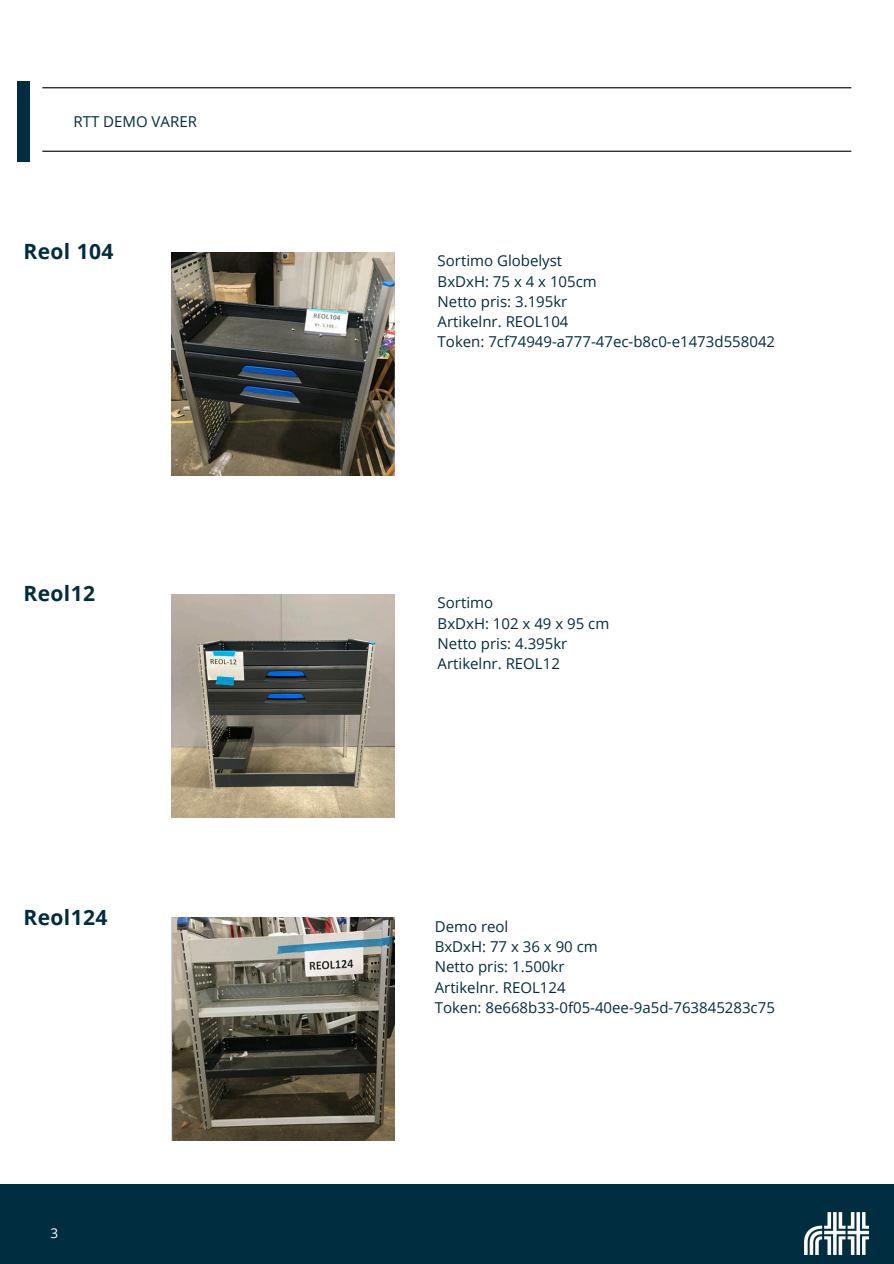
<style>
.page{position:relative;width:894px;height:1264px;background:#fff}
.page>*{position:absolute;margin:0;border:0;box-sizing:border-box;transform-origin:0 0}
.t1{font:700 21px "Open Sans";letter-spacing:.02em;color:#002d3f}
.t2{font:15px "Open Sans";color:#002d3f}
.t3{font:13.5px "Open Sans";color:#fefefe}
</style>
<div class="page">
<div style="left:0;top:1183px;width:893px;height:80px;background:#002d3f"></div>
<img style="left:804px;top:1212px;width:64px;height:42px">
<hr style="left:42px;top:151px;width:809px;height:1px;background:#000">
<hr style="left:42px;top:87px;width:809px;height:1px;background:#000">
<div style="left:17px;top:81px;width:13px;height:80px;background:#002d3f"></div>
<img style="left:171px;top:594px;width:224px;height:223px">
<img style="left:171px;top:252px;width:224px;height:223px">
<img style="left:171px;top:917px;width:224px;height:223px">
<h1 class="t2" style="left:73px;top:111px;width:125px">RTT DEMO VARER</h1>
<p class="t1" style="left:23px;top:237px;width:91px">Reol 104</p>
<p class="t1" style="left:23px;top:579px;width:73px">Reol12</p>
<p class="t1" style="left:23px;top:902px;width:86px">Reol124</p>
<h1 class="t3" style="left:51px;top:1223px;width:9px">3</h1>
<p class="t2" style="left:437px;top:250px;width:126px">Sortimo Globelyst</p>
<p class="t2" style="left:437px;top:270px;width:161px">BxDxH: 75 x 4 x 105cm</p>
<p class="t2" style="left:437px;top:291px;width:131px">Netto pris: 3.195kr</p>
<p class="t2" style="left:437px;top:311px;width:132px">Artikelnr. REOL104</p>
<p class="t2" style="left:437px;top:331px;width:339px">Token: 7cf74949-a777-47ec-b8c0-e1473d558042</p>
<p class="t2" style="left:437px;top:592px;width:57px">Sortimo</p>
<p class="t2" style="left:437px;top:612px;width:173px">BxDxH: 102 x 49 x 95 cm</p>
<p class="t2" style="left:437px;top:633px;width:131px">Netto pris: 4.395kr</p>
<p class="t2" style="left:437px;top:653px;width:124px">Artikelnr. REOL12</p>
<p class="t2" style="left:434px;top:915px;width:75px">Demo reol</p>
<p class="t2" style="left:434px;top:936px;width:165px">BxDxH: 77 x 36 x 90 cm</p>
<p class="t2" style="left:434px;top:956px;width:131px">Netto pris: 1.500kr</p>
<p class="t2" style="left:434px;top:976px;width:132px">Artikelnr. REOL124</p>
<p class="t2" style="left:434px;top:996px;width:341px">Token: 8e668b33-0f05-40ee-9a5d-763845283c75</p>
</div>
